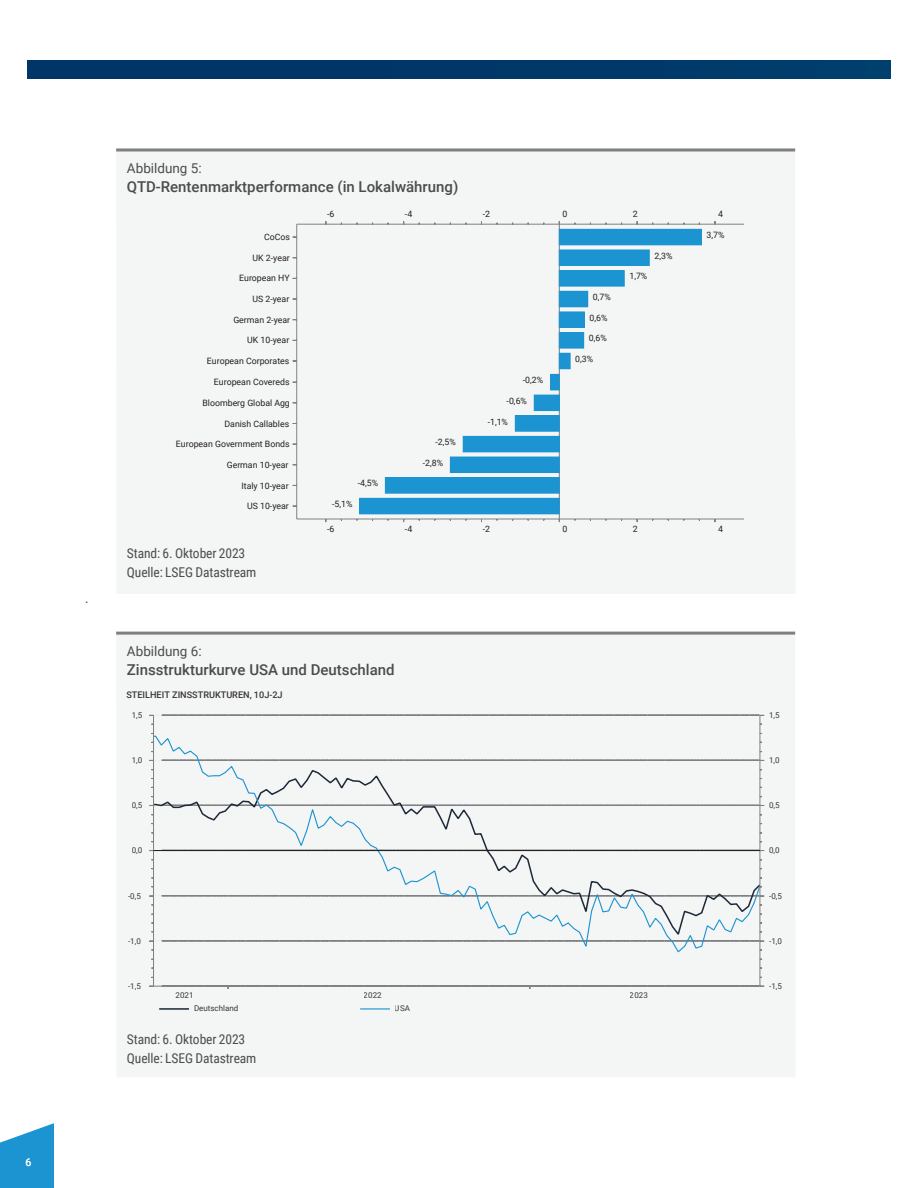
<style>
.page{position:relative;width:918px;height:1188px;background:#fff}
.page>*{position:absolute;margin:0;border:0;box-sizing:border-box;transform-origin:0 0}
.t1{font:500 15px "Roboto";color:#4b4c4d}
.t2{font:13.5px/19.2px "Roboto Condensed";letter-spacing:-.005em;color:#4b4c4d}
.t3{font:13.5px "Roboto";color:#4b4c4d}
.t4{font:10.5px "Roboto";color:#fff}
.t5{font:500 9.15px "Roboto";color:#231f20}
.t6{font:8.7px "Roboto";color:#231f20}
.t7{font:7.95px "Roboto";color:#231f20}
</style>
<div class="page">
<div style="left:27px;top:60px;width:891px;height:19px;background:#003768"></div>
<div style="left:891px;top:0;width:27px;height:1188px;background:#fff"></div>
<svg style="left:0;top:1123px;width:54px;height:65px"></svg>
<div style="left:116px;top:148px;width:680px;height:446px;background:#f4f5f5"></div>
<svg style="left:116px;top:148px;width:679px;height:4px"></svg>
<div style="left:116px;top:632px;width:680px;height:445px;background:#f4f5f5"></div>
<hr style="left:116px;top:632px;width:679px;height:3px;background:#808083">
<hr style="left:559px;top:224px;width:1px;height:295px;background:#808180">
<div style="left:559px;top:229px;width:142px;height:16px;background:#1c94d2"></div>
<div style="left:559px;top:250px;width:90px;height:15px;background:#1c94d2"></div>
<div style="left:559px;top:250px;width:91px;height:16px;border:1px solid #1c94d2"></div>
<div style="left:559px;top:271px;width:65px;height:15px;background:#1c94d2"></div>
<div style="left:559px;top:270px;width:65px;height:16px;border:1px solid #1c94d2"></div>
<div style="left:559px;top:291px;width:29px;height:16px;background:#1c94d2"></div>
<div style="left:559px;top:312px;width:25px;height:15px;background:#1c94d2"></div>
<div style="left:559px;top:312px;width:26px;height:16px;border:1px solid #1c94d2"></div>
<div style="left:559px;top:333px;width:25px;height:15px;background:#1c94d2"></div>
<div style="left:559px;top:332px;width:25px;height:16px;border:1px solid #1c94d2"></div>
<div style="left:559px;top:353px;width:11px;height:16px;background:#1c94d2"></div>
<div style="left:551px;top:374px;width:8px;height:16px;background:#1c94d2"></div>
<div style="left:550px;top:374px;width:10px;height:16px;border:1px solid #1c94d2"></div>
<div style="left:534px;top:395px;width:25px;height:16px;background:#1c94d2"></div>
<div style="left:534px;top:395px;width:26px;height:16px;border:1px solid #1c94d2"></div>
<div style="left:515px;top:416px;width:44px;height:15px;background:#1c94d2"></div>
<div style="left:463px;top:436px;width:96px;height:16px;background:#1c94d2"></div>
<div style="left:450px;top:457px;width:109px;height:16px;background:#1c94d2"></div>
<div style="left:385px;top:478px;width:174px;height:15px;background:#1c94d2"></div>
<div style="left:385px;top:477px;width:175px;height:16px;border:1px solid #1c94d2"></div>
<div style="left:360px;top:498px;width:199px;height:16px;background:#1c94d2"></div>
<hr style="left:297px;top:519px;width:447px;height:1px;background:#808180">
<hr style="left:296px;top:224px;width:1px;height:295px;background:#808180">
<hr style="left:297px;top:224px;width:447px;height:1px;background:#808180">
<svg style="left:154px;top:735px;width:606px;height:219px"></svg>
<hr style="left:154px;top:986px;width:606px;height:1px;background:#808180">
<svg style="left:435px;top:715px;width:329px;height:1px"></svg>
<svg style="left:435px;top:760px;width:329px;height:1px"></svg>
<svg style="left:435px;top:805px;width:329px;height:1px"></svg>
<svg style="left:435px;top:896px;width:329px;height:1px"></svg>
<svg style="left:435px;top:941px;width:329px;height:1px"></svg>
<hr style="left:760px;top:715px;width:1px;height:271px;background:#808180">
<svg style="left:149px;top:715px;width:285px;height:1px"></svg>
<svg style="left:149px;top:760px;width:285px;height:1px"></svg>
<svg style="left:149px;top:805px;width:285px;height:1px"></svg>
<svg style="left:149px;top:850px;width:285px;height:2px"></svg>
<svg style="left:149px;top:896px;width:285px;height:1px"></svg>
<svg style="left:149px;top:941px;width:285px;height:1px"></svg>
<svg style="left:149px;top:986px;width:273px;height:3px"></svg>
<hr style="left:153px;top:715px;width:1px;height:271px;background:#808180">
<hr style="left:159px;top:1008px;width:30px;height:2px;background:#1e293a">
<hr style="left:360px;top:1008px;width:30px;height:2px;background:#1c94d2">
<hr style="left:154px;top:850px;width:606px;height:1px;background:#231f20">
<p class="t4" style="left:26px;top:1155px;width:7px">6</p>
<h2 class="t3" style="left:85px;top:588px;width:5px">.</h2>
<h2 class="t3" style="left:127px;top:159px;width:76px">Abbildung 5:</h2>
<h1 class="t1" style="left:127px;top:176px;width:333px">QTD-Rentenmarktperformance (in Lokalwährung)</h1>
<p class="t6" style="left:264px;top:231px;width:27px">CoCos</p>
<p class="t6" style="left:253px;top:252px;width:39px">UK 2-year</p>
<p class="t6" style="left:239px;top:272px;width:52px">European HY</p>
<p class="t6" style="left:252px;top:293px;width:38px">US 2-year</p>
<p class="t6" style="left:233px;top:314px;width:58px">German 2-year</p>
<p class="t6" style="left:247px;top:334px;width:44px">UK 10-year</p>
<p class="t6" style="left:207px;top:355px;width:84px">European Corporates</p>
<p class="t6" style="left:214px;top:376px;width:77px">European Covereds</p>
<p class="t6" style="left:203px;top:397px;width:89px">Bloomberg Global Agg</p>
<p class="t6" style="left:225px;top:417px;width:66px">Danish Callables</p>
<p class="t6" style="left:176px;top:438px;width:115px">European Government Bonds</p>
<p class="t6" style="left:227px;top:459px;width:63px">German 10-year</p>
<p class="t6" style="left:241px;top:479px;width:49px">Italy 10-year</p>
<p class="t6" style="left:247px;top:500px;width:43px">US 10-year</p>
<h2 class="t2" style="left:127px;top:543px;width:131px">Stand: 6. Oktober 2023<br>Quelle: LSEG Datastream</h2>
<p class="t6" style="left:327px;top:208px;width:9px">-6</p>
<p class="t6" style="left:405px;top:208px;width:9px">-4</p>
<p class="t6" style="left:483px;top:208px;width:9px">-2</p>
<p class="t6" style="left:563px;top:208px;width:6px">0</p>
<p class="t6" style="left:633px;top:208px;width:6px">2</p>
<p class="t6" style="left:718px;top:208px;width:6px">4</p>
<p class="t6" style="left:358px;top:477px;width:22px">-4,5%</p>
<p class="t6" style="left:436px;top:436px;width:22px">-2,5%</p>
<p class="t6" style="left:423px;top:457px;width:22px">-2,8%</p>
<p class="t6" style="left:523px;top:374px;width:22px">-0,2%</p>
<p class="t6" style="left:507px;top:395px;width:22px">-0,6%</p>
<p class="t6" style="left:488px;top:415px;width:22px">-1,1%</p>
<p class="t6" style="left:593px;top:291px;width:19px">0,7%</p>
<p class="t6" style="left:590px;top:312px;width:19px">0,6%</p>
<p class="t6" style="left:589px;top:332px;width:19px">0,6%</p>
<p class="t6" style="left:575px;top:353px;width:19px">0,3%</p>
<p class="t6" style="left:654px;top:250px;width:19px">2,3%</p>
<p class="t6" style="left:629px;top:270px;width:19px">1,7%</p>
<p class="t6" style="left:707px;top:229px;width:19px">3,7%</p>
<p class="t6" style="left:332px;top:498px;width:22px">-5,1%</p>
<p class="t6" style="left:327px;top:523px;width:9px">-6</p>
<p class="t6" style="left:405px;top:523px;width:9px">-4</p>
<p class="t6" style="left:483px;top:523px;width:9px">-2</p>
<p class="t6" style="left:563px;top:523px;width:6px">0</p>
<p class="t6" style="left:633px;top:523px;width:6px">2</p>
<p class="t6" style="left:718px;top:523px;width:6px">4</p>
<h2 class="t3" style="left:127px;top:642px;width:76px">Abbildung 6:</h2>
<h1 class="t1" style="left:127px;top:659px;width:269px">Zinsstrukturkurve USA und Deutschland</h1>
<p class="t5" style="left:126px;top:689px;width:158px">STEILHEIT ZINSSTRUKTUREN, 10J-2J</p>
<p class="t7" style="left:132px;top:710px;width:12px">1,5</p>
<p class="t7" style="left:132px;top:755px;width:12px">1,0</p>
<p class="t7" style="left:132px;top:800px;width:12px">0,5</p>
<p class="t7" style="left:132px;top:845px;width:12px">0,0</p>
<p class="t7" style="left:128px;top:890px;width:14px">-0,5</p>
<p class="t7" style="left:128px;top:936px;width:14px">-1,0</p>
<p class="t7" style="left:128px;top:981px;width:14px">-1,5</p>
<p class="t7" style="left:176px;top:989px;width:19px">2021</p>
<p class="t7" style="left:364px;top:989px;width:19px">2022</p>
<p class="t7" style="left:630px;top:989px;width:19px">2023</p>
<p class="t7" style="left:194px;top:1003px;width:46px">Deutschland</p>
<p class="t7" style="left:395px;top:1003px;width:17px">USA</p>
<h2 class="t2" style="left:127px;top:1029px;width:131px">Stand: 6. Oktober 2023<br>Quelle: LSEG Datastream</h2>
<p class="t7" style="left:769px;top:710px;width:12px">1,5</p>
<p class="t7" style="left:769px;top:755px;width:12px">1,0</p>
<p class="t7" style="left:769px;top:800px;width:12px">0,5</p>
<p class="t7" style="left:769px;top:845px;width:12px">0,0</p>
<p class="t7" style="left:769px;top:890px;width:14px">-0,5</p>
<p class="t7" style="left:769px;top:936px;width:14px">-1,0</p>
<p class="t7" style="left:769px;top:981px;width:14px">-1,5</p>
</div>
